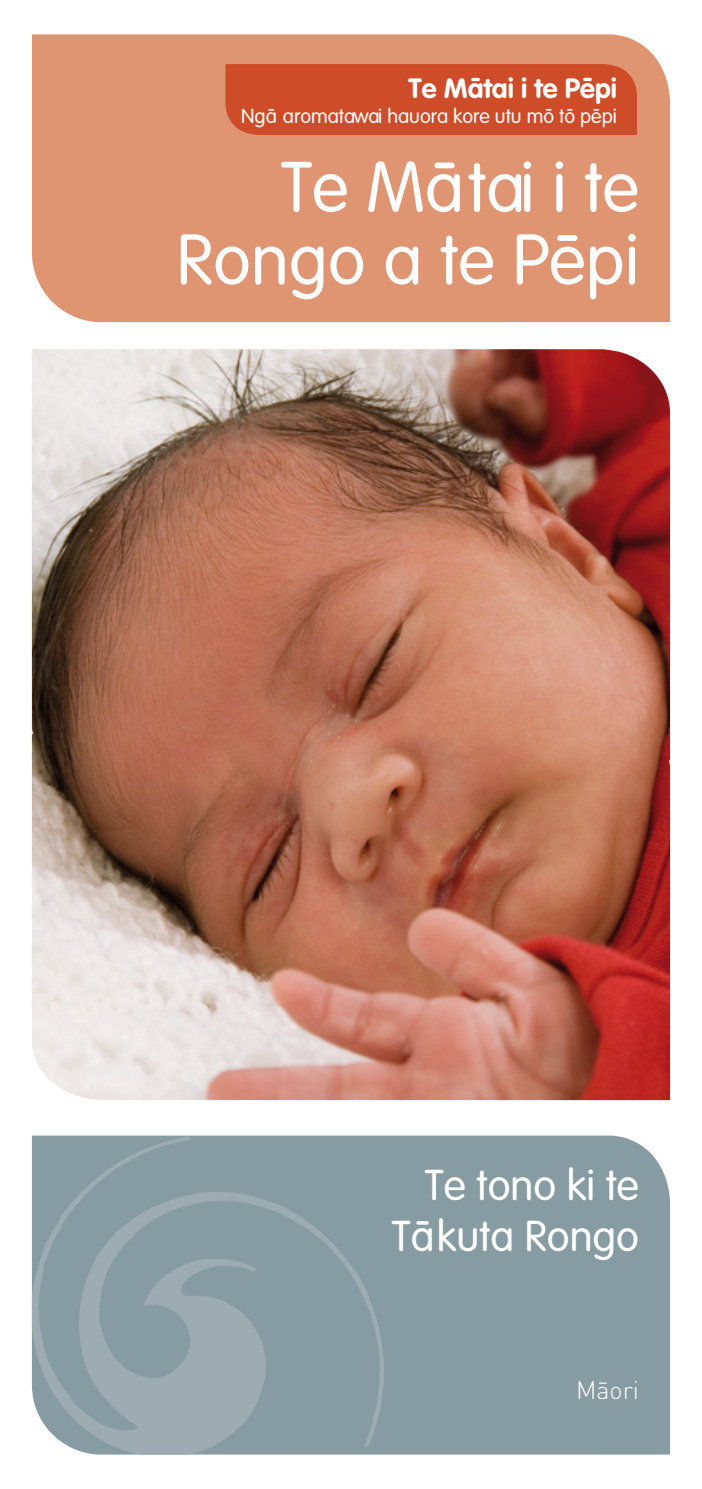
<style>
.page{position:relative;width:702px;height:1489px;background:#fff}
.page>*{position:absolute;margin:0;border:0;box-sizing:border-box;transform-origin:0 0}
.t1{font:300 70px/72.5px "VAG Rounded Std Macron";color:#fff;text-align:right}
.t2{font:300 42.5px/51px "VAG Rounded Std Macron";color:#fff;text-align:right}
.t3{font:700 27.5px "VAG Rounded Std Macron";color:#fff}
.t4{font:300 25px "DIN Pro";color:#fff}
.t5{font:300 20px "VAG Rounded Std Macron";color:#fff}
</style>
<div class="page">
<img style="left:32px;top:349px;width:638px;height:751px">
<div style="left:32px;top:1135px;width:638px;height:319px;background:#869ba2"></div>
<svg style="left:32px;top:1136px;width:352px;height:318px;background:#8ca0a6"></svg>
<div style="left:32px;top:34px;width:638px;height:288px;background:#e09572"></div>
<div style="left:225px;top:64px;width:412px;height:71px;background:#ce4c27"></div>
<h3 class="t3" style="left:408px;top:72px;width:210px">Te Mātai i te Pēpi</h3>
<p class="t5" style="left:241px;top:104px;width:377px">Ngā aromatawai hauora kore utu mō tō pēpi</p>
<h1 class="t1" style="left:177px;top:153px;width:464px">Te Mātai i te<br>Rongo a te Pēpi</h1>
<h2 class="t2" style="left:392px;top:1160px;width:249px">Te tono ki te<br>Tākuta Rongo</h2>
<p class="t4" style="left:576px;top:1372px;width:65px">Māori</p>
</div>
